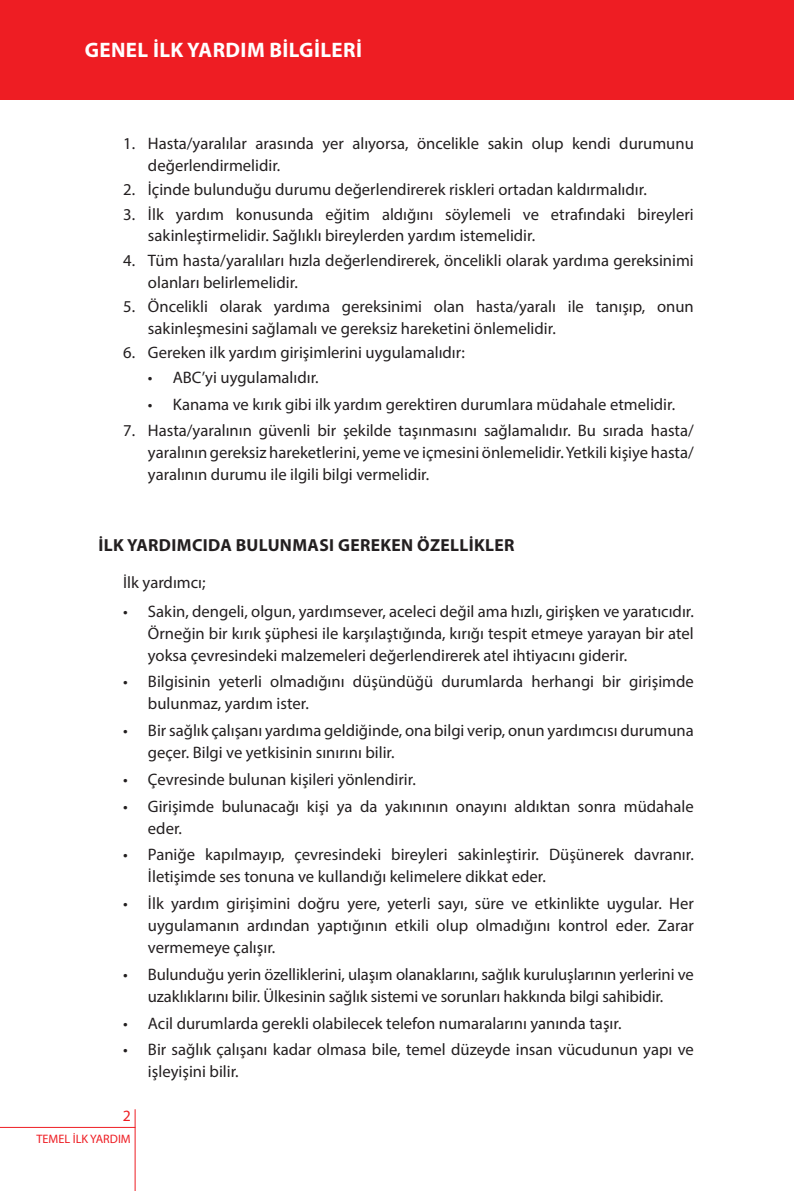
<style>
.page{position:relative;width:794px;height:1191px;background:#fff}
.page>*{position:absolute;margin:0;border:0;box-sizing:border-box;transform-origin:0 0}
.t1{font:700 21px "Myriad Pro";letter-spacing:.02em;color:#fff}
.BAŞLIK_1_1-_T{font:700 17.5px "Myriad Pro";letter-spacing:.02em;color:#231f20}
.ANA_METİN-T{font:16.62px/21.9px "Myriad Pro";color:#231f20}
.t2{font:15.75px "Myriad Pro";color:#ee1d23}
.t3{font:12.25px "Myriad Pro";color:#ee1d23}
</style>
<div class="page">
<div style="left:0;top:0;width:794px;height:99px;background:#ee1d23"></div>
<hr style="left:135px;top:1109px;width:1px;height:82px;background:#ee1d23">
<hr style="left:0;top:1127px;width:135px;height:1px;background:#ee1d23">
<p class="t1" style="left:85px;top:37px;width:279px">GENEL ILK YARDIM BILGILERI</p>
<p class="ANA_METİN-T" style="left:148px;top:132px;width:547px;text-indent:-25px">1. Hasta/yaralılar arasında yer alıyorsa, öncelikle sakin olup kendi durumunu değerlendirmelidir.</p>
<p class="ANA_METİN-T" style="left:123px;top:178px;width:525px">2. İçinde bulunduğu durumu değerlendirerek riskleri ortadan kaldırmalıdır.</p>
<p class="ANA_METİN-T" style="left:148px;top:203px;width:547px;text-indent:-25px">3. İlk yardım konusunda eğitim aldığını söylemeli ve etrafındaki bireyleri sakinleştirmelidir. Sağlıklı bireylerden yardım istemelidir.</p>
<p class="ANA_METİN-T" style="left:148px;top:249px;width:547px;text-indent:-25px">4. Tüm hasta/yaralıları hızla değerlendirerek, öncelikli olarak yardıma gereksinimi olanları belirlemelidir.</p>
<p class="ANA_METİN-T" style="left:148px;top:295px;width:547px;text-indent:-25px">5. Öncelikli olarak yardıma gereksinimi olan hasta/yaralı ile tanışıp, onun sakinleşmesini sağlamalı ve gereksiz hareketini önlemelidir.</p>
<p class="ANA_METİN-T" style="left:123px;top:341px;width:343px">6. Gereken ilk yardım girişimlerini uygulamalıdır:</p>
<p class="ANA_METİN-T" style="left:148px;top:366px;width:172px">• ABC’yi uygulamalıdır.</p>
<p class="ANA_METİN-T" style="left:148px;top:393px;width:529px">• Kanama ve kırık gibi ilk yardım gerektiren durumlara müdahale etmelidir.</p>
<p class="ANA_METİN-T" style="left:148px;top:419px;width:547px;text-align:justify;text-indent:-25px">7. Hasta/yaralının güvenli bir şekilde taşınmasını sağlamalıdır. Bu sırada hasta/ yaralının gereksiz hareketlerini, yeme ve içmesini önlemelidir. Yetkili kişiye hasta/ yaralının durumu ile ilgili bilgi vermelidir.</p>
<p class="BAŞLIK_1_1-_T" style="left:99px;top:533px;width:417px">İLK YARDIMCIDA BULUNMASI GEREKEN ÖZELLIKLER</p>
<p class="ANA_METİN-T" style="left:123px;top:571px;width:84px">İlk yardımcı;</p>
<p class="ANA_METİN-T" style="left:148px;top:600px;width:547px;text-align:justify;text-indent:-25px">• Sakin, dengeli, olgun, yardımsever, aceleci değil ama hızlı, girişken ve yaratıcıdır.<br>Örneğin bir kırık şüphesi ile karşılaştığında, kırığı tespit etmeye yarayan bir atel yoksa çevresindeki malzemeleri değerlendirerek atel ihtiyacını giderir.</p>
<p class="ANA_METİN-T" style="left:148px;top:670px;width:547px;text-indent:-25px">• Bilgisinin yeterli olmadığını düşündüğü durumlarda herhangi bir girişimde bulunmaz, yardım ister.</p>
<p class="ANA_METİN-T" style="left:148px;top:719px;width:547px;text-indent:-25px">• Bir sağlık çalışanı yardıma geldiğinde, ona bilgi verip, onun yardımcısı durumuna geçer. Bilgi ve yetkisinin sınırını bilir.</p>
<p class="ANA_METİN-T" style="left:123px;top:768px;width:294px">• Çevresinde bulunan kişileri yönlendirir.</p>
<p class="ANA_METİN-T" style="left:148px;top:795px;width:547px;text-indent:-25px">• Girişimde bulunacağı kişi ya da yakınının onayını aldıktan sonra müdahale eder.</p>
<p class="ANA_METİN-T" style="left:148px;top:843px;width:547px;text-indent:-25px">• Paniğe kapılmayıp, çevresindeki bireyleri sakinleştirir. Düşünerek davranır.<br>İletişimde ses tonuna ve kullandığı kelimelere dikkat eder.</p>
<p class="ANA_METİN-T" style="left:148px;top:892px;width:547px;text-align:justify;text-indent:-25px">• İlk yardım girişimini doğru yere, yeterli sayı, süre ve etkinlikte uygular. Her uygulamanın ardından yaptığının etkili olup olmadığını kontrol eder. Zarar vermemeye çalışır.</p>
<p class="ANA_METİN-T" style="left:123px;top:963px;width:572px;text-align:center">• Bulunduğu yerin özelliklerini, ulaşım olanaklarını, sağlık kuruluşlarının yerlerini ve uzaklıklarını bilir. Ülkesinin sağlık sistemi ve sorunları hakkında bilgi sahibidir.</p>
<p class="ANA_METİN-T" style="left:123px;top:1011px;width:500px">• Acil durumlarda gerekli olabilecek telefon numaralarını yanında taşır.</p>
<p class="ANA_METİN-T" style="left:148px;top:1038px;width:547px;text-indent:-25px">• Bir sağlık çalışanı kadar olmasa bile, temel düzeyde insan vücudunun yapı ve işleyişini bilir.</p>
<p class="t2" style="left:123px;top:1105px;width:10px">2</p>
<p class="t3" style="left:36px;top:1131px;width:96px">TEMEL İLK YARDIM</p>
</div>
